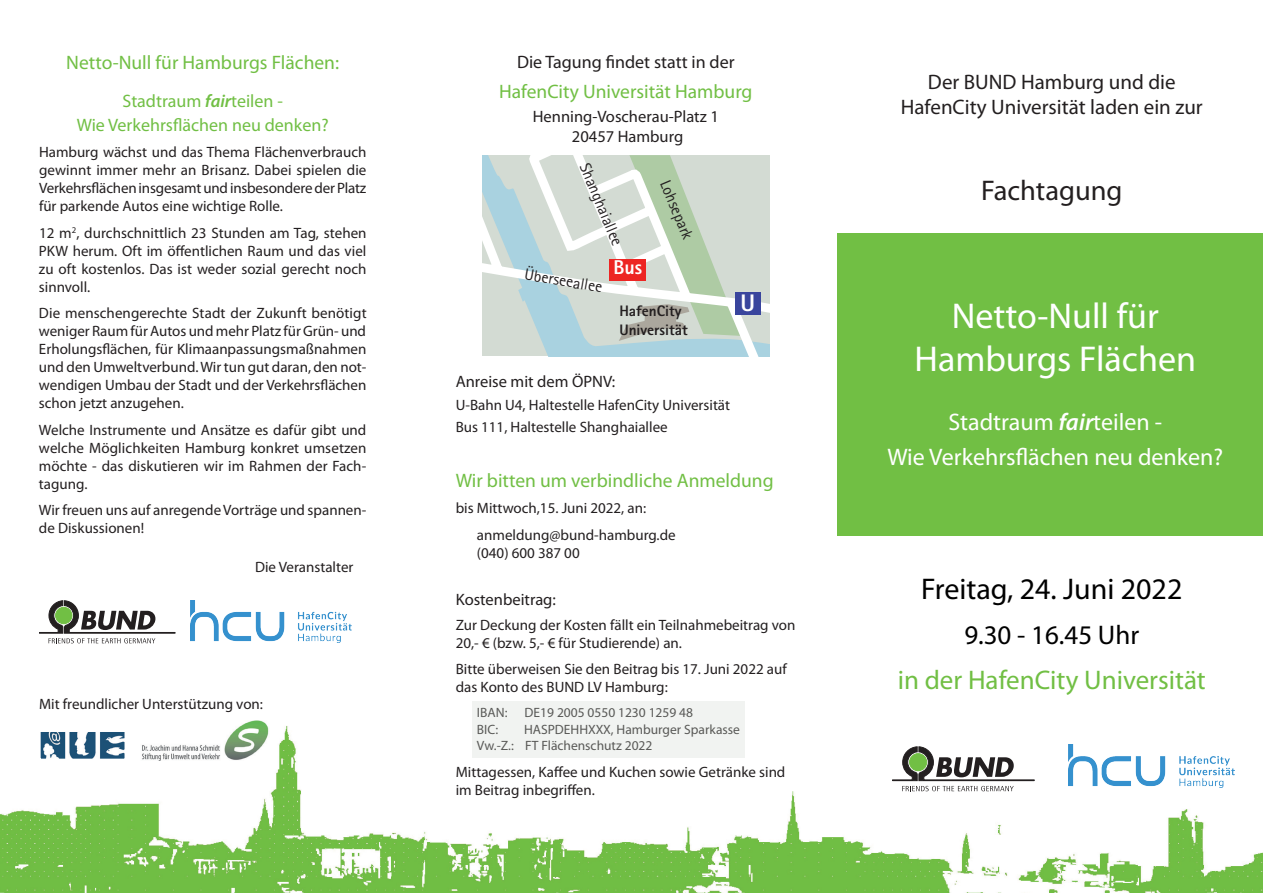
<style>
.page{position:relative;width:1263px;height:893px;background:#fff}
.page>*{position:absolute;margin:0;border:0;box-sizing:border-box;transform-origin:0 0}
.t1{font:36px/43.2px "Myriad Pro";color:#fff;text-align:center}
.t2{font:30px "Myriad Pro";color:#000}
.t3{font:28.5px "Myriad Pro";color:#231f20}
.t4{font:27px "Myriad Pro";color:#71bf44}
.t5{font:27px "Myriad Pro";color:#000}
.t6{font:24px/34.5px "Myriad Pro";color:#fff;text-align:center}
.t7{font:800 24px "Agfa Rotis Sans Serif";color:#fff}
.t8{font:21px/25.2px "Myriad Pro";color:#231f20;text-align:center}
.t9{font:800 19.95px "Agfa Rotis Sans Serif";color:#fff}
.t10{font:19.5px "Myriad Pro";color:#71bf44}
.t11{font:18px/23.4px "Myriad Pro";color:#71bf44;text-align:center}
.t12{font:18px "Myriad Pro";color:#231f20}
.t13{font:16.5px/19.8px "Myriad Pro";color:#231f20;text-align:center}
.t14{font:15.9px "Agfa Rotis Sans Serif";color:#231f20}
.t15{font:800 15.15px/18.1px "Agfa Rotis Sans Serif";color:#231f20}
.t16{font:15px/18px "Myriad Pro";color:#231f20}
.t17{font:13.5px/16.5px "Myriad Pro";color:#231f20}
.s1{font-weight:600;font-style:italic}
</style>
<div class="page">
<img style="left:0;top:718px;width:1263px;height:175px">
<div style="left:472px;top:702px;width:272px;height:56px;background:#f1f3f1"></div>
<svg style="left:892px;top:747px;width:142px;height:44px"></svg>
<svg style="left:482px;top:155px;width:288px;height:201px;background:#cddcdb"></svg>
<svg style="left:619px;top:155px;width:122px;height:186px;background:#ccd8c8"></svg>
<div style="left:735px;top:292px;width:25px;height:22px;background:#39459d"></div>
<div style="left:610px;top:259px;width:36px;height:21px;background:#ed2523"></div>
<svg style="left:39px;top:601px;width:136px;height:42px"></svg>
<img style="left:191px;top:601px;width:160px;height:41px">
<img style="left:1068px;top:744px;width:166px;height:43px">
<div style="left:838px;top:233px;width:425px;height:303px;background:#71bf44"></div>
<img style="left:42px;top:733px;width:81px;height:24px">
<div style="left:39px;top:730px;width:87px;height:30px;border:2px solid #fff"></div>
<img style="left:141px;top:721px;width:130px;height:39px">
<h3 class="t10" style="left:66px;top:50px;width:274px">Netto-Null für Hamburgs Flächen:</h3>
<p class="t11" style="left:77px;top:89px;width:253px">Stadtraum <span class="s1">fair</span>teilen -<br>Wie Verkehrsflächen neu denken?</p>
<p class="t16" style="left:39px;top:143px;width:329px;text-align:justify">Hamburg wächst und das Thema Flächenverbrauch gewinnt immer mehr an Brisanz. Dabei spielen die Verkehrsflächen insgesamt und insbesondere der Platz für parkende Autos eine wichtige Rolle.</p>
<p class="t16" style="left:39px;top:223px;width:329px;text-align:justify">12 m<sup>2</sup>, durchschnittlich 23 Stunden am Tag, stehen PKW herum. Oft im öffentlichen Raum und das viel zu oft kostenlos. Das ist weder sozial gerecht noch sinnvoll.</p>
<p class="t16" style="left:39px;top:304px;width:329px;text-align:justify">Die menschengerechte Stadt der Zukunft benötigt weniger Raum für Autos und mehr Platz für Grün- und Erholungsflächen, für Klimaanpassungsmaßnahmen und den Umweltverbund. Wir tun gut daran, den not&shy;wendigen Umbau der Stadt und der Verkehrsflächen schon jetzt anzugehen.</p>
<p class="t16" style="left:39px;top:420px;width:329px;text-align:justify">Welche Instrumente und Ansätze es dafür gibt und welche Möglichkeiten Hamburg konkret umsetzen möchte - das diskutieren wir im Rahmen der Fach&shy;tagung.</p>
<p class="t16" style="left:39px;top:501px;width:329px">Wir freuen uns auf anregende Vorträge und spannen&shy;de Diskussionen!</p>
<p class="t16" style="left:255px;top:558px;width:100px">Die Veranstalter</p>
<p class="t16" style="left:39px;top:695px;width:225px">Mit freundlicher Unterstützung von:</p>
<p class="t12" style="left:517px;top:51px;width:219px">Die Tagung findet statt in der</p>
<h3 class="t10" style="left:499px;top:79px;width:255px">HafenCity Universität Hamburg</h3>
<p class="t13" style="left:533px;top:106px;width:187px">Henning-Voscherau-Platz 1<br>20457 Hamburg</p>
<p class="t14" style="left:593px;top:160px;width:89px;rotate:67deg">Shanghaiallee</p>
<p class="t14" style="left:673px;top:178px;width:64px;rotate:67deg">Lohsepark</p>
<p class="t14" style="left:526px;top:264px;width:80px;rotate:10deg">Überseeallee</p>
<h3 class="t9" style="left:613px;top:255px;width:30px">Bus</h3>
<p class="t15" style="left:619px;top:302px;width:70px">HafenCity<br>Universität</p>
<h3 class="t7" style="left:740px;top:287px;width:16px">U</h3>
<p class="t13" style="left:456px;top:371px;width:161px">Anreise mit dem ÖPNV:</p>
<p class="t16" style="left:456px;top:393px;width:276px;line-height:22.8px">U-Bahn U4, Haltestelle HafenCity Universität<br>Bus 111, Haltestelle Shanghaiallee</p>
<h3 class="t10" style="left:456px;top:468px;width:319px">Wir bitten um verbindliche Anmeldung</h3>
<p class="t16" style="left:477px;top:495px;width:200px;line-height:26.5px;text-indent:-21px">bis Mittwoch,15. Juni 2022, an: anmeldung@bund-hamburg.de</p>
<p class="t16" style="left:477px;top:543px;width:104px">(040) 600 387 00</p>
<p class="t13" style="left:456px;top:589px;width:102px">Kostenbeitrag:</p>
<p class="t16" style="left:456px;top:615px;width:341px">Zur Deckung der Kosten fällt ein Teilnahmebeitrag von<br>20,- € (bzw. 5,- € für Studierende) an.</p>
<p class="t16" style="left:456px;top:660px;width:333px">Bitte überweisen Sie den Beitrag bis 17. Juni 2022 auf das Konto des BUND LV Hamburg:</p>
<p class="t17" style="left:477px;top:704px;width:32px">IBAN:</p>
<p class="t17" style="left:525px;top:704px;width:170px">DE19 2005 0550 1230 1259 48</p>
<p class="t17" style="left:477px;top:720px;width:23px">BIC:</p>
<p class="t17" style="left:477px;top:720px;width:264px;text-indent:47px">HASPDEHHXXX, Hamburger Sparkasse<br>Vw.-Z.: FT Flächenschutz 2022</p>
<p class="t16" style="left:456px;top:762px;width:331px">Mittagessen, Kaffee und Kuchen sowie Getränke sind im Beitrag inbegriffen.</p>
<h3 class="t8" style="left:901px;top:69px;width:303px">Der BUND Hamburg und die<br>HafenCity Universität laden ein zur</h3>
<h3 class="t3" style="left:981px;top:173px;width:143px">Fachtagung</h3>
<h1 class="t1" style="left:914px;top:294px;width:283px">Netto-Null für<br>Hamburgs Flächen</h1>
<h3 class="t6" style="left:887px;top:405px;width:337px">Stadtraum <span class="s1">fair</span>teilen -<br>Wie Verkehrsflächen neu denken?</h3>
<h2 class="t2" style="left:921px;top:570px;width:263px">Freitag, 24. Juni 2022</h2>
<h3 class="t5" style="left:964px;top:618px;width:176px">9.30 - 16.45 Uhr</h3>
<h3 class="t4" style="left:898px;top:663px;width:310px">in der HafenCity Universität</h3>
</div>
